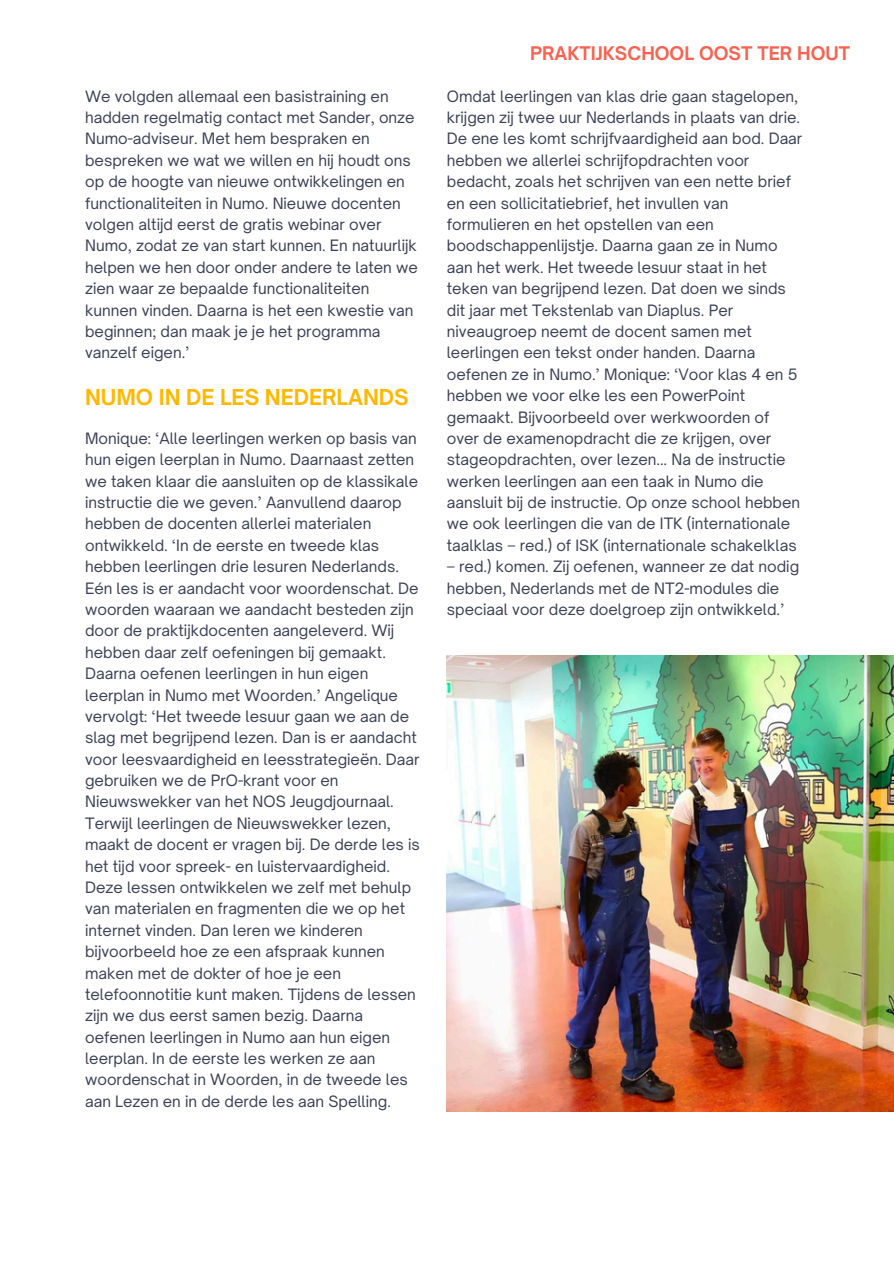
<style>
.page{position:relative;width:894px;height:1264px;background:#fff}
.page>*{position:absolute;margin:0;border:0;box-sizing:border-box;transform-origin:0 0}
.t1{font:700 21px "Open Sauce One";color:#ffb800}
.t2{font:700 18px "Open Sauce One";color:#f96351}
.t3{font:15px/21.3px "Open Sauce One";color:#3b4056}
</style>
<div class="page">
<img style="left:446px;top:655px;width:447px;height:456px">
<p class="t3" style="left:85px;top:85px;width:334px">We volgden allemaal een basistraining en hadden regelmatig contact met Sander, onze Numo-adviseur. Met hem bespraken en bespreken we wat we willen en hij houdt ons op de hoogte van nieuwe ontwikkelingen en functionaliteiten in Numo. Nieuwe docenten volgen altijd eerst de gratis webinar over Numo, zodat ze van start kunnen. En natuurlijk helpen we hen door onder andere te laten we zien waar ze bepaalde functionaliteiten kunnen vinden. Daarna is het een kwestie van beginnen; dan maak je je het programma vanzelf eigen.’</p>
<p class="t1" style="left:85px;top:384px;width:325px">NUMO IN DE LES NEDERLANDS</p>
<p class="t3" style="left:85px;top:427px;width:334px">Monique: ‘Alle leerlingen werken op basis van hun eigen leerplan in Numo. Daarnaast zetten we taken klaar die aansluiten op de klassikale instructie die we geven.’ Aanvullend daarop hebben de docenten allerlei materialen ontwikkeld. ‘In de eerste en tweede klas</p>
<p class="t3" style="left:85px;top:556px;width:336px">hebben leerlingen drie lesuren Nederlands.<br>Eén les is er aandacht voor woordenschat. De woorden waaraan we aandacht besteden zijn door de praktijkdocenten aangeleverd. Wij hebben daar zelf oefeningen bij gemaakt.<br>Daarna oefenen leerlingen in hun eigen leerplan in Numo met Woorden.’ Angelique vervolgt: ‘Het tweede lesuur gaan we aan de slag met begrijpend lezen. Dan is er aandacht voor leesvaardigheid en leesstrategieën. Daar gebruiken we de PrO-krant voor en Nieuwswekker van het NOS Jeugdjournaal.<br>Terwijl leerlingen de Nieuwswekker lezen, maakt de docent er vragen bij. De derde les is het tijd voor spreek- en luistervaardigheid.<br>Deze lessen ontwikkelen we zelf met behulp van materialen en fragmenten die we op het internet vinden. Dan leren we kinderen bijvoorbeeld hoe ze een afspraak kunnen maken met de dokter of hoe je een telefoonnotitie kunt maken. Tijdens de lessen zijn we dus eerst samen bezig. Daarna oefenen leerlingen in Numo aan hun eigen leerplan. In de eerste les werken ze aan woordenschat in Woorden, in de tweede les aan Lezen en in de derde les aan Spelling.</p>
<p class="t2" style="left:530px;top:42px;width:321px">PRAKTIJKSCHOOL OOST TER HOUT</p>
<p class="t3" style="left:446px;top:85px;width:357px">Omdat leerlingen van klas drie gaan stagelopen, krijgen zij twee uur Nederlands in plaats van drie.<br>De ene les komt schrijfvaardigheid aan bod. Daar hebben we allerlei schrijfopdrachten voor bedacht, zoals het schrijven van een nette brief en een sollicitatiebrief, het invullen van formulieren en het opstellen van een boodschappenlijstje. Daarna gaan ze in Numo aan het werk. Het tweede lesuur staat in het teken van begrijpend lezen. Dat doen we sinds dit jaar met Tekstenlab van Diaplus. Per</p>
<h1 class="t3" style="left:446px;top:320px;width:355px">niveaugroep neemt de docent samen met leerlingen een tekst onder handen. Daarna oefenen ze in Numo.’ Monique: ‘Voor klas 4 en 5 hebben we voor elke les een PowerPoint gemaakt. Bijvoorbeeld over werkwoorden of over de examenopdracht die ze krijgen, over stageopdrachten, over lezen... Na de instructie werken leerlingen aan een taak in Numo die aansluit bij de instructie. Op onze school hebben we ook leerlingen die van de ITK (internationale taalklas – red.) of ISK (internationale schakelklas</h1>
<h1 class="t3" style="left:446px;top:556px;width:354px">– red.) komen. Zij oefenen, wanneer ze dat nodig hebben, Nederlands met de NT2-modules die speciaal voor deze doelgroep zijn ontwikkeld.’</h1>
</div>
